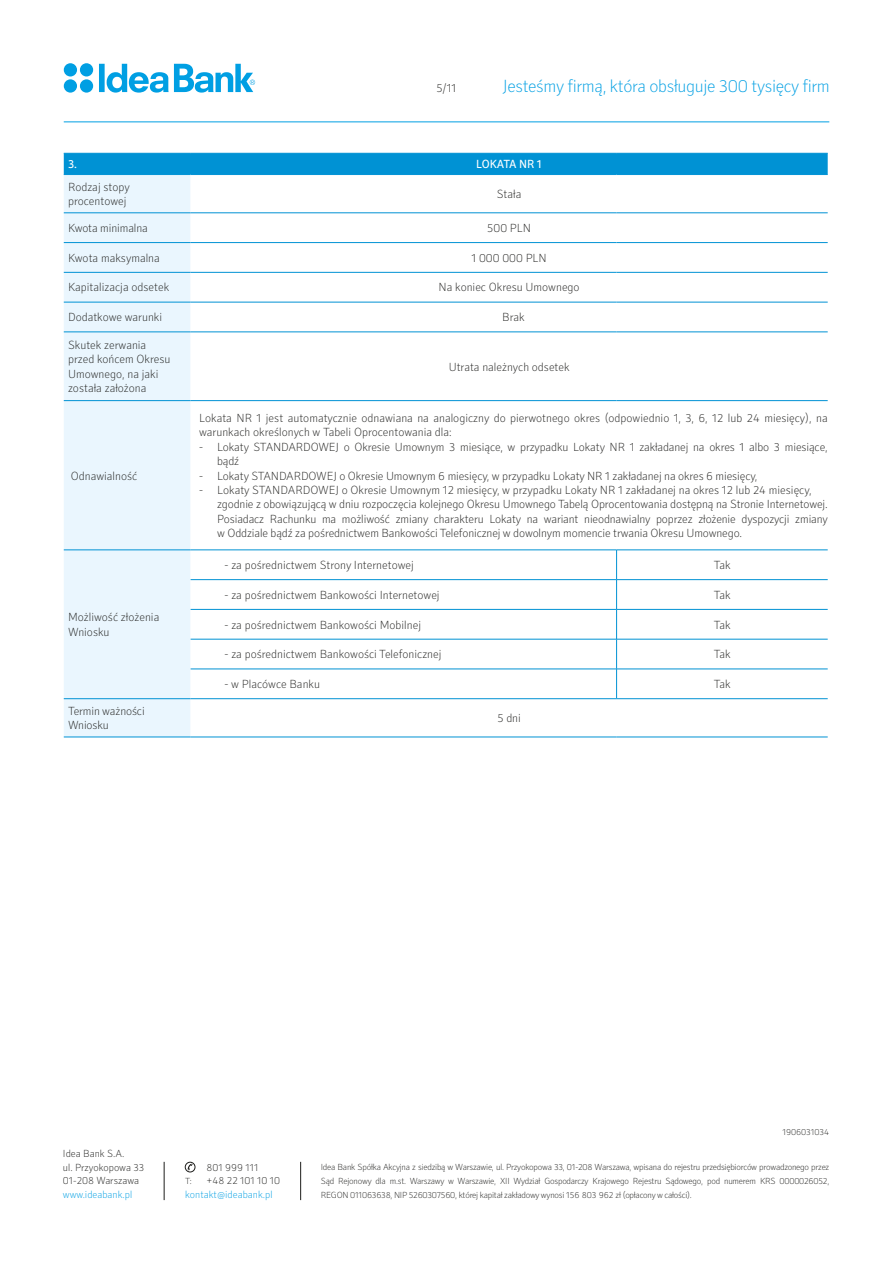
<style>
.page{position:relative;width:893px;height:1263px;background:#fff}
.page>*{position:absolute;margin:0;border:0;box-sizing:border-box;transform-origin:0 0}
.t1{font:100 18px "Secca";letter-spacing:-.02em;color:#009fe3}
.List_Paragraph{font:100 12px/14.4px "Secca";color:#1d1d1b}
.t2{font:12px "Secca";letter-spacing:-.015em;color:#fff}
.t3{font:100 10.5px/13.5px "Secca";color:#1d1d1b}
.t4{font:100 10.5px "Secca";color:#009fe3}
.t5{font:100 9px/13.8px "Secca";letter-spacing:-.025em;color:#1d1d1b;text-align:justify}
</style>
<div class="page">
<hr style="left:164px;top:1162px;width:1px;height:38px;background:#1d1d1b">
<hr style="left:300px;top:1162px;width:1px;height:38px;background:#1d1d1b">
<svg style="left:187px;top:1164px;width:6px;height:6px"></svg>
<div style="left:185px;top:1162px;width:10px;height:10px;border:1px solid #1d1d1b;border-radius:50%"></div>
<svg style="left:64px;top:63px;width:29px;height:30px"></svg>
<svg style="left:99px;top:64px;width:156px;height:29px"></svg>
<hr style="left:64px;top:122px;width:765px;height:1px;background:#009fe3">
<div style="left:64px;top:154px;width:764px;height:20px;background:#0092d4"></div>
<div style="left:64px;top:175px;width:127px;height:562px;background:#eaf6fe"></div>
<svg style="left:191px;top:212px;width:637px;height:525px"></svg>
<hr style="left:64px;top:213px;width:127px;height:1px;background:#0092d4">
<hr style="left:64px;top:242px;width:127px;height:1px;background:#0092d4">
<hr style="left:64px;top:272px;width:127px;height:1px;background:#0092d4">
<hr style="left:64px;top:302px;width:127px;height:1px;background:#0092d4">
<hr style="left:64px;top:332px;width:127px;height:1px;background:#0092d4">
<hr style="left:64px;top:400px;width:127px;height:1px;background:#0092d4">
<hr style="left:64px;top:550px;width:127px;height:1px;background:#0092d4">
<hr style="left:64px;top:698px;width:127px;height:1px;background:#0092d4">
<hr style="left:191px;top:579px;width:426px;height:1px;background:#0092d4">
<hr style="left:191px;top:609px;width:426px;height:1px;background:#0092d4">
<hr style="left:191px;top:639px;width:426px;height:1px;background:#0092d4">
<hr style="left:191px;top:669px;width:426px;height:1px;background:#0092d4">
<hr style="left:64px;top:737px;width:127px;height:1px;background:#0092d4">
<hr style="left:64px;top:153px;width:127px;height:1px;background:#0092d4">
<hr style="left:64px;top:174px;width:127px;height:1px;background:#0092d4">
<hr style="left:191px;top:153px;width:426px;height:1px;background:#0092d4">
<hr style="left:617px;top:153px;width:211px;height:1px;background:#0092d4">
<hr style="left:191px;top:174px;width:426px;height:1px;background:#0092d4">
<hr style="left:617px;top:174px;width:211px;height:1px;background:#0092d4">
<hr style="left:191px;top:213px;width:426px;height:1px;background:#0092d4">
<hr style="left:617px;top:213px;width:211px;height:1px;background:#0092d4">
<hr style="left:191px;top:242px;width:426px;height:1px;background:#0092d4">
<hr style="left:617px;top:242px;width:211px;height:1px;background:#0092d4">
<hr style="left:191px;top:272px;width:426px;height:1px;background:#0092d4">
<hr style="left:617px;top:272px;width:211px;height:1px;background:#0092d4">
<hr style="left:191px;top:302px;width:426px;height:1px;background:#0092d4">
<hr style="left:617px;top:302px;width:211px;height:1px;background:#0092d4">
<hr style="left:191px;top:332px;width:426px;height:1px;background:#0092d4">
<hr style="left:617px;top:332px;width:211px;height:1px;background:#0092d4">
<hr style="left:191px;top:400px;width:426px;height:1px;background:#0092d4">
<hr style="left:617px;top:400px;width:211px;height:1px;background:#0092d4">
<hr style="left:191px;top:550px;width:426px;height:1px;background:#0092d4">
<hr style="left:617px;top:550px;width:211px;height:1px;background:#0092d4">
<hr style="left:617px;top:579px;width:211px;height:1px;background:#0092d4">
<hr style="left:617px;top:609px;width:211px;height:1px;background:#0092d4">
<svg style="left:616px;top:550px;width:1px;height:89px"></svg>
<hr style="left:617px;top:639px;width:211px;height:1px;background:#0092d4">
<hr style="left:616px;top:639px;width:1px;height:30px;background:#0092d4">
<hr style="left:617px;top:669px;width:211px;height:1px;background:#0092d4">
<svg style="left:616px;top:669px;width:1px;height:29px"></svg>
<hr style="left:191px;top:698px;width:426px;height:1px;background:#0092d4">
<hr style="left:617px;top:698px;width:211px;height:1px;background:#0092d4">
<hr style="left:191px;top:737px;width:426px;height:1px;background:#0092d4">
<hr style="left:617px;top:737px;width:211px;height:1px;background:#0092d4">
<p class="List_Paragraph" style="left:437px;top:81px;width:21px">5/11</p>
<h1 class="t1" style="left:502px;top:75px;width:329px">Jesteśmy firmą, która obsługuje 300 tysięcy firm</h1>
<p class="t2" style="left:68px;top:157px;width:10px">3.</p>
<p class="t2" style="left:476px;top:157px;width:67px">LOKATA NR 1</p>
<p class="List_Paragraph" style="left:68px;top:180px;width:63px">Rodzaj stopy procentowej</p>
<p class="List_Paragraph" style="left:497px;top:187px;width:26px">Stała</p>
<p class="List_Paragraph" style="left:68px;top:221px;width:81px">Kwota minimalna</p>
<p class="List_Paragraph" style="left:487px;top:221px;width:45px">500 PLN</p>
<p class="List_Paragraph" style="left:68px;top:251px;width:93px">Kwota maksymalna</p>
<p class="List_Paragraph" style="left:471px;top:251px;width:77px">1 000 000 PLN</p>
<p class="List_Paragraph" style="left:68px;top:281px;width:103px">Kapitalizacja odsetek</p>
<p class="List_Paragraph" style="left:439px;top:281px;width:143px">Na koniec Okresu Umownego</p>
<p class="List_Paragraph" style="left:68px;top:310px;width:96px">Dodatkowe warunki</p>
<p class="List_Paragraph" style="left:502px;top:310px;width:24px">Brak</p>
<p class="List_Paragraph" style="left:68px;top:338px;width:104px">Skutek zerwania przed końcem Okresu<br>Umownego, na jaki została założona</p>
<p class="List_Paragraph" style="left:449px;top:360px;width:122px">Utrata należnych odsetek</p>
<p class="List_Paragraph" style="left:71px;top:469px;width:68px">Odnawialność</p>
<p class="List_Paragraph" style="left:68px;top:610px;width:93px">Możliwość złożenia<br>Wniosku</p>
<p class="List_Paragraph" style="left:199px;top:411px;width:630px">Lokata NR 1 jest automatycznie odnawiana na analogiczny do pierwotnego okres (odpowiednio 1, 3, 6, 12 lub 24 miesięcy), na warunkach określonych w Tabeli Oprocentowania dla:</p>
<p class="List_Paragraph" style="left:217px;top:440px;width:612px;text-indent:-18px">- Lokaty STANDARDOWEJ o Okresie Umownym 3 miesiące, w przypadku Lokaty NR 1 zakładanej na okres 1 albo 3 miesiące, bądź</p>
<p class="List_Paragraph" style="left:199px;top:469px;width:560px">- Lokaty STANDARDOWEJ o Okresie Umownym 6 miesięcy, w przypadku Lokaty NR 1 zakładanej na okres 6 miesięcy,</p>
<p class="List_Paragraph" style="left:199px;top:483px;width:614px">- Lokaty STANDARDOWEJ o Okresie Umownym 12 miesięcy, w przypadku Lokaty NR 1 zakładanej na okres 12 lub 24 miesięcy,</p>
<p class="List_Paragraph" style="left:217px;top:497px;width:612px;text-align:justify">zgodnie z obowiązującą w dniu rozpoczęcia kolejnego Okresu Umownego Tabelą Oprocentowania dostępną na Stronie Internetowej.<br>Posiadacz Rachunku ma możliwość zmiany charakteru Lokaty na wariant nieodnawialny poprzez złożenie dyspozycji zmiany w Oddziale bądź za pośrednictwem Bankowości Telefonicznej w dowolnym momencie trwania Okresu Umownego.</p>
<p class="List_Paragraph" style="left:225px;top:558px;width:191px">- za pośrednictwem Strony Internetowej</p>
<p class="List_Paragraph" style="left:714px;top:558px;width:18px">Tak</p>
<p class="List_Paragraph" style="left:225px;top:588px;width:217px">- za pośrednictwem Bankowości Internetowej</p>
<p class="List_Paragraph" style="left:714px;top:588px;width:18px">Tak</p>
<p class="List_Paragraph" style="left:225px;top:618px;width:198px">- za pośrednictwem Bankowości Mobilnej</p>
<p class="List_Paragraph" style="left:714px;top:618px;width:18px">Tak</p>
<p class="List_Paragraph" style="left:225px;top:647px;width:218px">- za pośrednictwem Bankowości Telefonicznej</p>
<p class="List_Paragraph" style="left:714px;top:647px;width:18px">Tak</p>
<p class="List_Paragraph" style="left:225px;top:677px;width:97px">- w Placówce Banku</p>
<p class="List_Paragraph" style="left:714px;top:677px;width:18px">Tak</p>
<p class="List_Paragraph" style="left:68px;top:704px;width:78px">Termin ważności<br>Wniosku</p>
<p class="List_Paragraph" style="left:497px;top:711px;width:25px">5 dni</p>
<p class="t5" style="left:782px;top:1126px;width:48px">1906031034</p>
<p class="t3" style="left:63px;top:1147px;width:83px">Idea Bank S.A.<br>ul. Przyokopowa 33<br>01-208 Warszawa</p>
<p class="t4" style="left:63px;top:1188px;width:71px">www.ideabank.pl</p>
<p class="t3" style="left:206px;top:1161px;width:54px">801 999 111</p>
<p class="t5" style="left:185px;top:1174px;width:8px">T:</p>
<p class="t3" style="left:206px;top:1174px;width:75px">+48 22 101 10 10</p>
<p class="t4" style="left:185px;top:1188px;width:89px">kontakt@ideabank.pl</p>
<p class="t5" style="left:321px;top:1161px;width:510px">Idea Bank Spółka Akcyjna z siedzibą w Warszawie, ul. Przyokopowa 33, 01-208 Warszawa, wpisana do rejestru przedsiębiorców prowadzonego przez Sąd Rejonowy dla m.st. Warszawy w Warszawie, XII Wydział Gospodarczy Krajowego Rejestru Sądowego, pod numerem KRS 0000026052, REGON 011063638, NIP 5260307560, której kapitał zakładowy wynosi 156 803 962 zł (opłacony w całości).</p>
</div>
